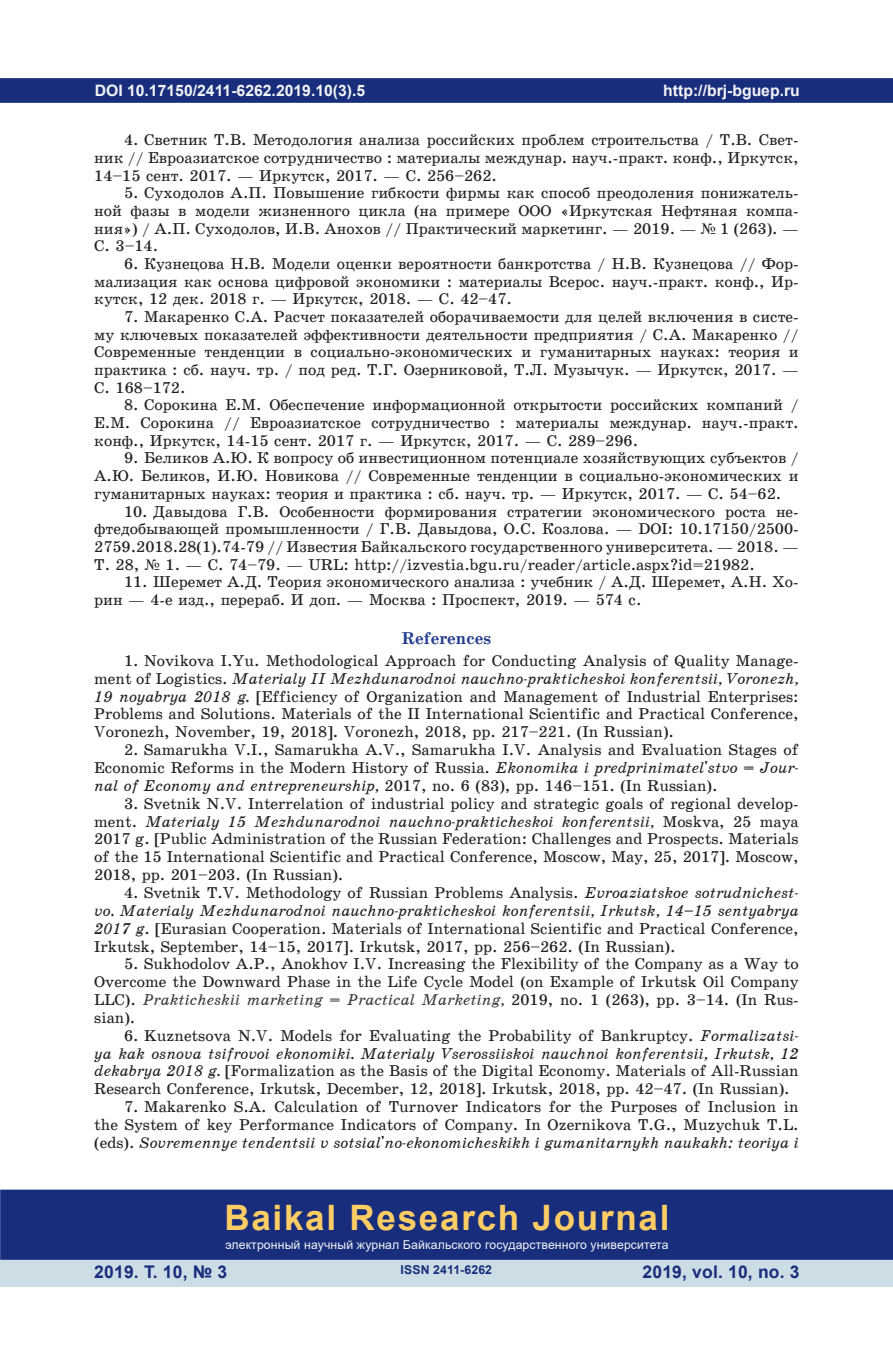
<style>
.page{position:relative;width:893px;height:1360px;background:#fff}
.page>*{position:absolute;margin:0;border:0;box-sizing:border-box;transform-origin:0 0}
.t1{font:700 35px "Arial";letter-spacing:.05em;color:#fecd64}
.t2{font:700 17.5px "Arial";letter-spacing:.01em;color:#182d7c}
.t3{font:17.15px "School Book C Bold";color:#253f8e}
.t4{font:15.75px/17.7px "School Book C";color:#231f20;text-align:justify}
.t5{font:15.75px "School Book C Italic";color:#231f20}
.t6{font:15.75px "School Book C Italic";color:#3a3a3b}
.t7{font:700 15.75px "Arial";color:#f2f3f4}
.t8{font:12.25px "Arial";letter-spacing:.01em;color:#f2f3f4}
.t9{font:700 12.25px "Arial";letter-spacing:.01em;color:#182d7c}
.s1{font-family:"Times New Roman"}
.s2{font-family:"School Book C"}
.s3{font-family:"School Book C Italic"}
.s4{font-family:"School Book C";color:#231f20}
</style>
<div class="page">
<div style="left:0;top:78px;width:893px;height:25px;background:#182d7c;border:2px solid #182d7c"></div>
<div style="left:0;top:1258px;width:893px;height:28px;background:#cddde6"></div>
<div style="left:0;top:1189px;width:893px;height:70px;background:#182d7c;border:2px solid #182d7c"></div>
<p class="t7" style="left:95px;top:79px;width:272px">DOI 10.17150/2411-6262.2019.10(3).5</p>
<p class="t4" style="left:94px;top:131px;width:706px;text-indent:30px">4. Светник Т.В. Методология анализа российских проблем строительства / Т.В. Свет&shy;ник // Евроазиатское сотрудничество : материалы междунар. науч.-практ. конф., Иркутск, 14–15 сент. 2017. — Иркутск, 2017. — С. 256–262.</p>
<p class="t4" style="left:94px;top:184px;width:706px;text-indent:30px">5. Суходолов А.П. Повышение гибкости фирмы как способ преодоления понижатель&shy;ной фазы в модели жизненного цикла (на примере ООО «Иркутская Нефтяная компа&shy;ния») / А.П. Суходолов, И.В. Анохов // Практический маркетинг. — 2019. — <span class="s1">№</span> 1 (263). — С. 3–14.</p>
<p class="t4" style="left:94px;top:255px;width:706px;text-indent:30px">6. Кузнецова Н.В. Модели оценки вероятности банкротства / Н.В. Кузнецова // Фор&shy;мализация как основа цифровой экономики : материалы Всерос. науч.-практ. конф., Ир&shy;кутск, 12 дек. 2018 г. — Иркутск, 2018. — С. 42–47.</p>
<p class="t4" style="left:94px;top:308px;width:706px;text-indent:30px">7. Макаренко С.А. Расчет показателей оборачиваемости для целей включения в систе&shy;му ключевых показателей эффективности деятельности предприятия / С.А. Макаренко // Современные тенденции в социально-экономических и гуманитарных науках: теория и практика : сб. науч. тр. / под ред. Т.Г. Озерниковой, Т.Л. Музычук. — Иркутск, 2017. — С. 168–172.</p>
<p class="t4" style="left:94px;top:396px;width:706px;text-indent:30px">8. Сорокина Е.М. Обеспечение информационной открытости российских компаний / Е.М. Сорокина // Евроазиатское сотрудничество : материалы междунар. науч.-практ. конф., Иркутск, 14-15 сент. 2017 г. — Иркутск, 2017. — С. 289–296.</p>
<p class="t4" style="left:94px;top:449px;width:706px;text-indent:30px">9. Беликов А.Ю. К вопросу об инвестиционном потенциале хозяйствующих субъектов / А.Ю. Беликов, И.Ю. Новикова // Современные тенденции в социально-экономических и гуманитарных науках: теория и практика : сб. науч. тр. — Иркутск, 2017. — С. 54–62.</p>
<p class="t4" style="left:94px;top:502px;width:706px;text-indent:30px">10. Давыдова Г.В. Особенности формирования стратегии экономического роста не&shy;фтедобывающей промышленности / Г.В. Давыдова, О.С. Козлова. — DOI: 10.17150/2500- 2759.2018.28(1).74-79 // Известия Байкальского государственного университета. — 2018. — Т. 28, <span class="s1">№</span> 1. — С. 74–79. — URL: http://izvestia.bgu.ru/reader/article.aspx?id=21982.</p>
<p class="t4" style="left:94px;top:573px;width:706px;text-indent:30px">11. Шеремет А.Д. Теория экономического анализа : учебник / А.Д. Шеремет, А.Н. Хо&shy;рин — 4-е изд., перераб. И доп. — Москва : Проспект, 2019. — 574 с.</p>
<p class="t3" style="left:402px;top:629px;width:91px">References</p>
<p class="t4" style="left:124px;top:651px;width:676px">1. Novikova I.Yu. Methodological Approach for Conducting Analysis of Quality Manage-</p>
<p class="t5" style="left:94px;top:669px;width:706px"><span class="s2">ment of Logistics.</span> Materialy II Mezhdunarodnoi nauchno-prakticheskoi konferentsii, Voronezh,</p>
<p class="t4" style="left:94px;top:687px;width:706px"><span class="s3">19 noyabrya 2018 g.</span> [Efficiency of Organization and Management of Industrial Enterprises:<br>Problems and Solutions. Materials of the II International Scientific and Practical Conference, Voronezh, November, 19, 2018]. Voronezh, 2018, pp. 217–221. (In Russian).</p>
<p class="t4" style="left:94px;top:741px;width:706px;text-indent:30px">2. Samarukha V.I., Samarukha A.V., Samarukha I.V. Analysis and Evaluation Stages of Economic Reforms in the Modern History of Russia. <span class="s3">Ekonomika i predprinimatel'stvo = Jour&shy;nal of Economy and entrepreneurship,</span> 2017, no. 6 (83), pp. 146–151. (In Russian).</p>
<p class="t4" style="left:124px;top:794px;width:676px">3. Svetnik N.V. Interrelation of industrial policy and strategic goals of regional develop-</p>
<p class="t5" style="left:94px;top:812px;width:706px"><span class="s2">ment.</span> Materialy 15 Mezhdunarodnoi nauchno-prakticheskoi konferentsii, <span class="s2">Moskva, 25 maya</span></p>
<p class="t4" style="left:94px;top:830px;width:706px">2017 g. [Public Administration of the Russian Federation: Challenges and Prospects. Materials of the 15 International Scientific and Practical Conference, Moscow, May, 25, 2017]. Moscow, 2018, pp. 201–203. (In Russian).</p>
<p class="t4" style="left:124px;top:883px;width:676px">4. Svetnik T.V. Methodology of Russian Problems Analysis. <span class="s3">Evroaziatskoe sotrudnichest-</span></p>
<p class="t5" style="left:94px;top:901px;width:706px">vo. Materialy Mezhdunarodnoi nauchno-prakticheskoi konferentsii, Irkutsk, 14–15 sentyabrya</p>
<p class="t4" style="left:94px;top:919px;width:706px"><span class="s3">2017 g</span>. [Eurasian Cooperation. Materials of International Scientific and Practical Conference,<br>Irkutsk, September, 14–15, 2017]. Irkutsk, 2017, pp. 256–262. (In Russian).</p>
<p class="t4" style="left:94px;top:955px;width:706px;text-align:right">5. Sukhodolov A.P., Anokhov I.V. Increasing the Flexibility of the Company as a Way to<br>Overcome the Downward Phase in the Life Cycle Model (on Example of Irkutsk Oil Company</p>
<p class="t6" style="left:94px;top:990px;width:706px"><span class="s4">LLC).</span> Prakticheskii marketing = Practical Marketing, <span class="s4">2019, no. 1 (263), pp. 3–14. (In Rus-</span></p>
<p class="t4" style="left:94px;top:1008px;width:43px">sian).</p>
<p class="t4" style="left:124px;top:1026px;width:676px">6. Kuznetsova N.V. Models for Evaluating the Probability of Bankruptcy. <span class="s3">Formalizatsi-</span></p>
<p class="t5" style="left:94px;top:1044px;width:706px">ya kak osnova tsifrovoi ekonomiki. Materialy Vserossiiskoi nauchnoi konferentsii, Irkutsk, 12</p>
<p class="t4" style="left:94px;top:1062px;width:706px"><span class="s3">dekabrya 2018 g.</span> [Formalization as the Basis of the Digital Economy. Materials of All-Russian<br>Research Conference, Irkutsk, December, 12, 2018]. Irkutsk, 2018, pp. 42–47. (In Russian).</p>
<p class="t4" style="left:94px;top:1098px;width:706px;text-align:right">7. Makarenko S.A. Calculation of Turnover Indicators for the Purposes of Inclusion in<br>the System of key Performance Indicators of Company. In Ozernikova T.G., Muzychuk T.L.</p>
<p class="t5" style="left:94px;top:1133px;width:706px"><span class="s2">(eds).</span> Sovremennye tendentsii v sotsial'no-ekonomicheskikh i gumanitarnykh naukakh: teoriya i</p>
<p class="t7" style="left:663px;top:79px;width:138px">http://brj-bguep.ru</p>
<h1 class="t1" style="left:224px;top:1192px;width:447px">Baikal Research Journal</h1>
<p class="t8" style="left:225px;top:1236px;width:445px">электронный научный журнал Байкальского государственного университета</p>
<p class="t2" style="left:94px;top:1259px;width:135px">2019. Т. 10, № 3</p>
<p class="t2" style="left:643px;top:1259px;width:159px">2019, vol. 10, no. 3</p>
<p class="t9" style="left:401px;top:1261px;width:93px">ISSN 2411-6262</p>
</div>
